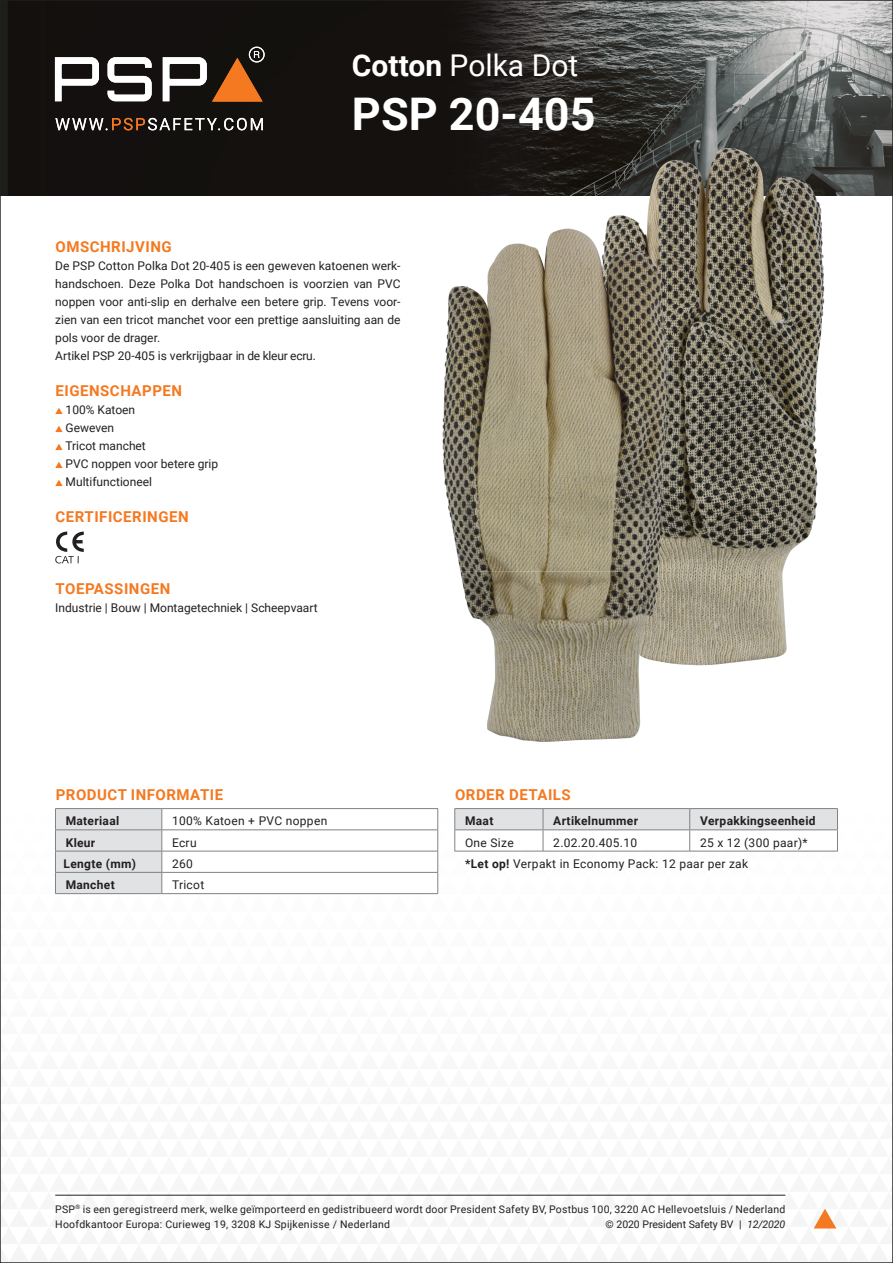
<style>
.page{position:relative;width:893px;height:1263px;background:#fff}
.page>*{position:absolute;margin:0;border:0;box-sizing:border-box;transform-origin:0 0}
.Artikel_code{font:700 45px "Roboto";color:#fff}
.Subnaam_ProdSheet{font:30px "Roboto";color:#fff}
.tussenkop{font:700 15px "Roboto";letter-spacing:.035em;color:#f47921}
.tussenkop_tabel{font:700 15px "Roboto";letter-spacing:.035em;color:#f47921}
.platte_tekst{font:12px/18px "Roboto";color:#231f20;text-align:justify}
.Opsomming_platte_tek{font:12px "Roboto";color:#231f20}
.kader_-_platte_tekst{font:12px "Roboto";letter-spacing:.025em;color:#231f20}
.kader_-_tekst_vet{font:700 12px "Roboto";letter-spacing:.025em;color:#231f20}
.t1{font:10.5px/15.3px "Roboto";letter-spacing:.025em;color:#231f20}
.t2{font:10.5px "Roboto";letter-spacing:-.01em;color:#231f20}
.s1{font-weight:700}
.s2{font-style:italic}
</style>
<div class="page">
<img style="left:2px;top:2px;width:889px;height:194px">
<svg style="left:2px;top:894px;width:889px;height:367px"></svg>
<svg style="left:55px;top:408px;width:8px;height:6px"></svg>
<svg style="left:55px;top:426px;width:8px;height:6px"></svg>
<svg style="left:55px;top:444px;width:8px;height:6px"></svg>
<svg style="left:55px;top:462px;width:8px;height:6px"></svg>
<svg style="left:55px;top:480px;width:8px;height:6px"></svg>
<div style="left:56px;top:809px;width:106px;height:84px;background:#e1e2e4"></div>
<svg style="left:163px;top:808px;width:674px;height:86px"></svg>
<hr style="left:162px;top:808px;width:276px;height:1px;background:#808285">
<hr style="left:455px;top:808px;width:88px;height:1px;background:#808285">
<hr style="left:543px;top:808px;width:147px;height:1px;background:#808285">
<hr style="left:690px;top:808px;width:148px;height:1px;background:#808285">
<hr style="left:162px;top:829px;width:276px;height:1px;background:#808285">
<hr style="left:162px;top:851px;width:276px;height:1px;background:#808285">
<hr style="left:162px;top:872px;width:276px;height:1px;background:#808285">
<svg style="left:437px;top:809px;width:1px;height:84px"></svg>
<hr style="left:162px;top:893px;width:276px;height:1px;background:#808285">
<hr style="left:55px;top:808px;width:107px;height:1px;background:#808285">
<svg style="left:55px;top:809px;width:1px;height:84px"></svg>
<svg style="left:162px;top:809px;width:1px;height:84px"></svg>
<hr style="left:55px;top:893px;width:107px;height:1px;background:#808285">
<hr style="left:55px;top:829px;width:107px;height:1px;background:#808285">
<hr style="left:55px;top:851px;width:107px;height:1px;background:#808285">
<hr style="left:55px;top:872px;width:107px;height:1px;background:#808285">
<hr style="left:454px;top:829px;width:89px;height:1px;background:#808285">
<svg style="left:454px;top:809px;width:2px;height:42px"></svg>
<hr style="left:543px;top:829px;width:147px;height:1px;background:#808285">
<svg style="left:543px;top:809px;width:1px;height:42px"></svg>
<hr style="left:690px;top:829px;width:148px;height:1px;background:#808285">
<svg style="left:689px;top:809px;width:1px;height:42px"></svg>
<svg style="left:837px;top:809px;width:1px;height:42px"></svg>
<hr style="left:454px;top:851px;width:89px;height:1px;background:#808285">
<hr style="left:543px;top:851px;width:147px;height:1px;background:#808285">
<hr style="left:690px;top:851px;width:148px;height:1px;background:#808285">
<svg style="left:55px;top:57px;width:44px;height:44px"></svg>
<svg style="left:108px;top:57px;width:44px;height:44px"></svg>
<svg style="left:163px;top:47px;width:102px;height:55px;background:#694f3b"></svg>
<svg style="left:55px;top:118px;width:208px;height:12px"></svg>
<img style="left:342px;top:73px;width:517px;height:591px">
<img style="left:408px;top:145px;width:312px;height:597px">
<svg style="left:55px;top:531px;width:29px;height:32px"></svg>
<svg style="left:814px;top:1209px;width:22px;height:19px"></svg>
<hr style="left:55px;top:1195px;width:730px;height:1px;background:#231f20">
<p class="Subnaam_ProdSheet" style="left:352px;top:45px;width:228px"><span class="s1">Cotton</span> Polka Dot</p>
<p class="Artikel_code" style="left:352px;top:82px;width:245px">PSP 20-405</p>
<p class="tussenkop" style="left:56px;top:236px;width:118px">OMSCHRIJVING</p>
<p class="platte_tekst" style="left:55px;top:256px;width:347px">De PSP Cotton Polka Dot 20-405 is een geweven katoenen werk&shy;handschoen. Deze Polka Dot handschoen is voorzien van PVC noppen voor anti-slip en derhalve een betere grip. Tevens voor&shy;zien van een tricot manchet voor een prettige aansluiting aan de pols voor de drager.</p>
<p class="platte_tekst" style="left:55px;top:346px;width:262px">Artikel PSP 20-405 is verkrijgbaar in de kleur ecru.</p>
<p class="tussenkop" style="left:56px;top:380px;width:128px">EIGENSCHAPPEN</p>
<p class="Opsomming_platte_tek" style="left:66px;top:401px;width:71px">100% Katoen</p>
<p class="Opsomming_platte_tek" style="left:66px;top:419px;width:50px">Geweven</p>
<p class="Opsomming_platte_tek" style="left:65px;top:437px;width:82px">Tricot manchet</p>
<p class="Opsomming_platte_tek" style="left:66px;top:455px;width:154px">PVC noppen voor betere grip</p>
<p class="Opsomming_platte_tek" style="left:66px;top:473px;width:88px">Multifunctioneel</p>
<p class="tussenkop" style="left:56px;top:506px;width:135px">CERTIFICERINGEN</p>
<p class="tussenkop" style="left:56px;top:578px;width:116px">TOEPASSINGEN</p>
<p class="Opsomming_platte_tek" style="left:55px;top:599px;width:264px">Industrie | Bouw | Montagetechniek | Scheepvaart</p>
<p class="tussenkop_tabel" style="left:56px;top:784px;width:169px">PRODUCT INFORMATIE</p>
<p class="tussenkop_tabel" style="left:455px;top:784px;width:117px">ORDER DETAILS</p>
<p class="kader_-_tekst_vet" style="left:66px;top:813px;width:55px">Materiaal</p>
<p class="kader_-_platte_tekst" style="left:172px;top:813px;width:157px">100% Katoen + PVC noppen</p>
<p class="kader_-_tekst_vet" style="left:465px;top:813px;width:30px">Maat</p>
<p class="kader_-_tekst_vet" style="left:553px;top:813px;width:86px">Artikelnummer</p>
<p class="kader_-_tekst_vet" style="left:700px;top:813px;width:117px">Verpakkingseenheid</p>
<p class="kader_-_tekst_vet" style="left:66px;top:834px;width:31px">Kleur</p>
<p class="kader_-_platte_tekst" style="left:172px;top:834px;width:26px">Ecru</p>
<p class="kader_-_platte_tekst" style="left:465px;top:834px;width:50px">One Size</p>
<p class="kader_-_platte_tekst" style="left:553px;top:834px;width:85px">2.02.20.405.10</p>
<p class="kader_-_platte_tekst" style="left:700px;top:834px;width:109px">25 x 12 (300 paar)*</p>
<p class="kader_-_tekst_vet" style="left:64px;top:855px;width:74px">Lengte (mm)</p>
<p class="kader_-_platte_tekst" style="left:172px;top:855px;width:22px">260</p>
<p class="kader_-_platte_tekst" style="left:465px;top:855px;width:285px"><span class="s1">*Let op!</span> Verpakt in Economy Pack: 12 paar per zak</p>
<p class="kader_-_tekst_vet" style="left:66px;top:876px;width:50px">Manchet</p>
<p class="kader_-_platte_tekst" style="left:172px;top:876px;width:34px">Tricot</p>
<p class="t1" style="left:55px;top:1201px;width:732px">PSP<sup>®</sup> is een geregistreerd merk, welke geïmporteerd en gedistribueerd wordt door President Safety BV, Postbus 100, 3220 AC Hellevoetsluis / Nederland<br>Hoofdkantoor Europa: Curieweg 19, 3208 KJ Spijkenisse / Nederland</p>
<p class="t2" style="left:606px;top:1217px;width:181px">© 2020 President Safety BV | <span class="s2">12/2020</span></p>
</div>
